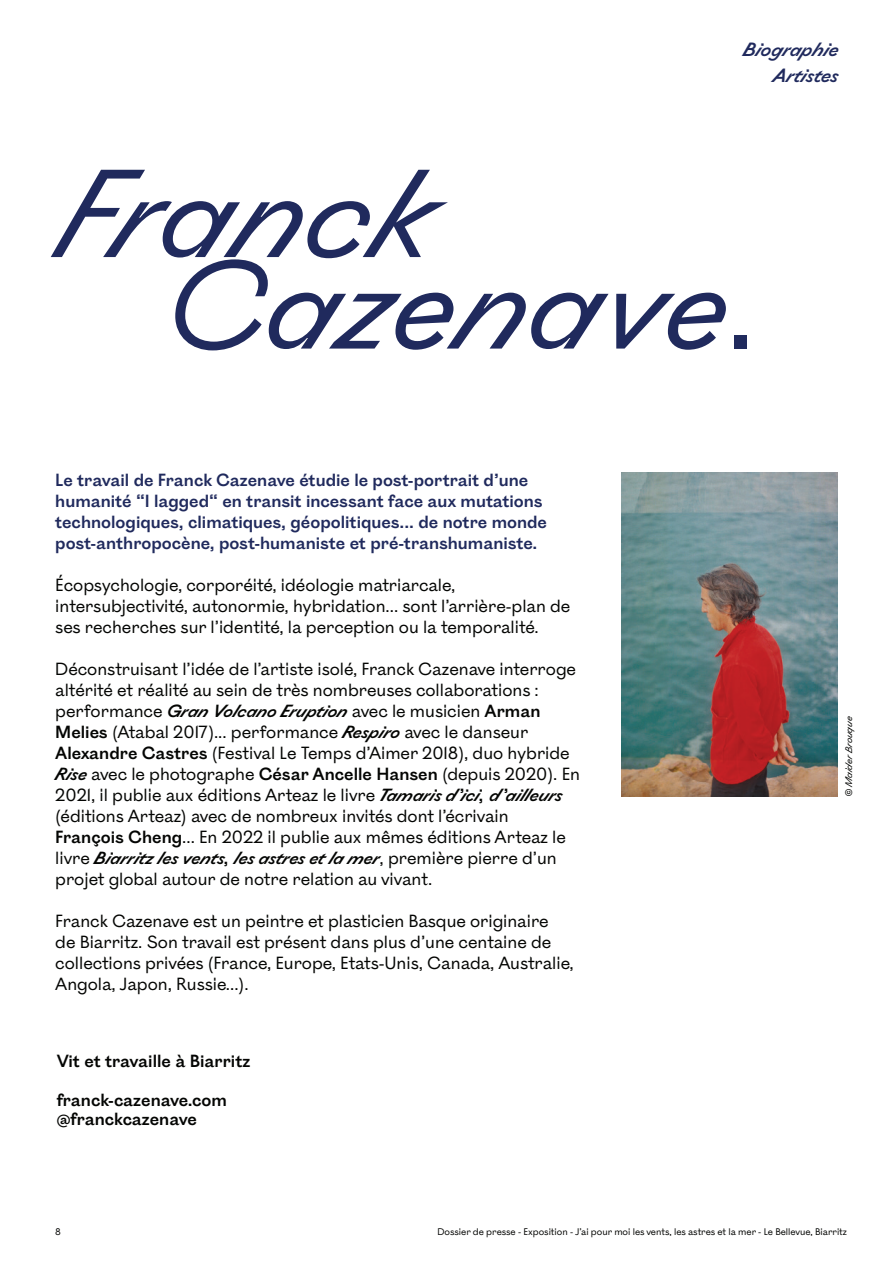
<style>
.page{position:relative;width:893px;height:1263px;background:#fff}
.page>*{position:absolute;margin:0;border:0;box-sizing:border-box;transform-origin:0 0}
.t1{font:italic 300 117px/91.5px "Ostia Antica";color:#202a5d}
.t2{font:italic 18px/25.5px "Ostia Antica";color:#202a5d;text-align:right}
.t3{font:300 16.5px/21px "Ostia Antica";color:#040503}
.t4{font:16.5px/21px "Ostia Antica";color:#202a5d}
.t5{font:16.5px/19.5px "Ostia Antica";color:#040503}
.t6{font:300 9px "Ostia Antica";color:#040503}
.t7{font:italic 300 9px "Ostia Antica";color:#040503}
.s1{font-weight:400;font-style:italic}
.s2{font-weight:400}
</style>
<div class="page">
<img style="left:621px;top:472px;width:217px;height:325px">
<p class="t2" style="left:743px;top:37px;width:97px">Biographie<br>Artistes</p>
<h1 class="t1" style="left:163px;top:171px;width:606px;text-indent:-108px">Franck<br>Cazenave.</h1>
<p class="t4" style="left:55px;top:469px;width:493px">Le travail de Franck Cazenave étudie le post-portrait d’une humanité “I lagged“ en transit incessant face aux mutations technologiques, climatiques, géopolitiques... de notre monde post-anthropocène, post-humaniste et pré-transhumaniste.</p>
<p class="t3" style="left:55px;top:574px;width:517px">Écopsychologie, corporéité, idéologie matriarcale, intersubjectivité, autonormie, hybridation... sont l’arrière-plan de ses recherches sur l’identité, la perception ou la temporalité.</p>
<p class="t3" style="left:55px;top:658px;width:526px">Déconstruisant l’idée de l’artiste isolé, Franck Cazenave interroge altérité et réalité au sein de très nombreuses collaborations : performance <span class="s1">Gran Volcano Eruption</span> avec le musicien <span class="s2">Arman Melies</span> (Atabal 2017)... performance <span class="s1">Respiro</span> avec le danseur <span class="s2">Alexandre Castres</span> (Festival Le Temps d’Aimer 2018), duo hybride <span class="s1">Rise</span> avec le photographe <span class="s2">César Ancelle Hansen</span> (depuis 2020). En 2021, il publie aux éditions Arteaz le livre <span class="s1">Tamaris d’ici, d’ailleurs </span>(éditions Arteaz) avec de nombreux invités dont l’écrivain <span class="s2">François Cheng</span>... En 2022 il publie aux mêmes éditions Arteaz le livre <span class="s1">Biarritz les vents, les astres et la mer</span>, première pierre d’un projet global autour de notre relation au vivant.</p>
<p class="t3" style="left:55px;top:910px;width:520px">Franck Cazenave est un peintre et plasticien Basque originaire<br>de Biarritz. Son travail est présent dans plus d’une centaine de collections privées (France, Europe, Etats-Unis, Canada, Australie, Angola, Japon, Russie...).</p>
<p class="t5" style="left:57px;top:1051px;width:195px">Vit et travaille à Biarritz</p>
<p class="t5" style="left:57px;top:1090px;width:172px">franck-cazenave.com @franckcazenave</p>
<p class="t7" style="left:844px;top:797px;width:82px;rotate:-90deg">© Maider Brouque</p>
<p class="t6" style="left:55px;top:1226px;width:7px">8</p>
<p class="t6" style="left:437px;top:1226px;width:411px">Dossier de presse - Exposition - J’ai pour moi les vents, les astres et la mer - Le Bellevue, Biarritz</p>
</div>
